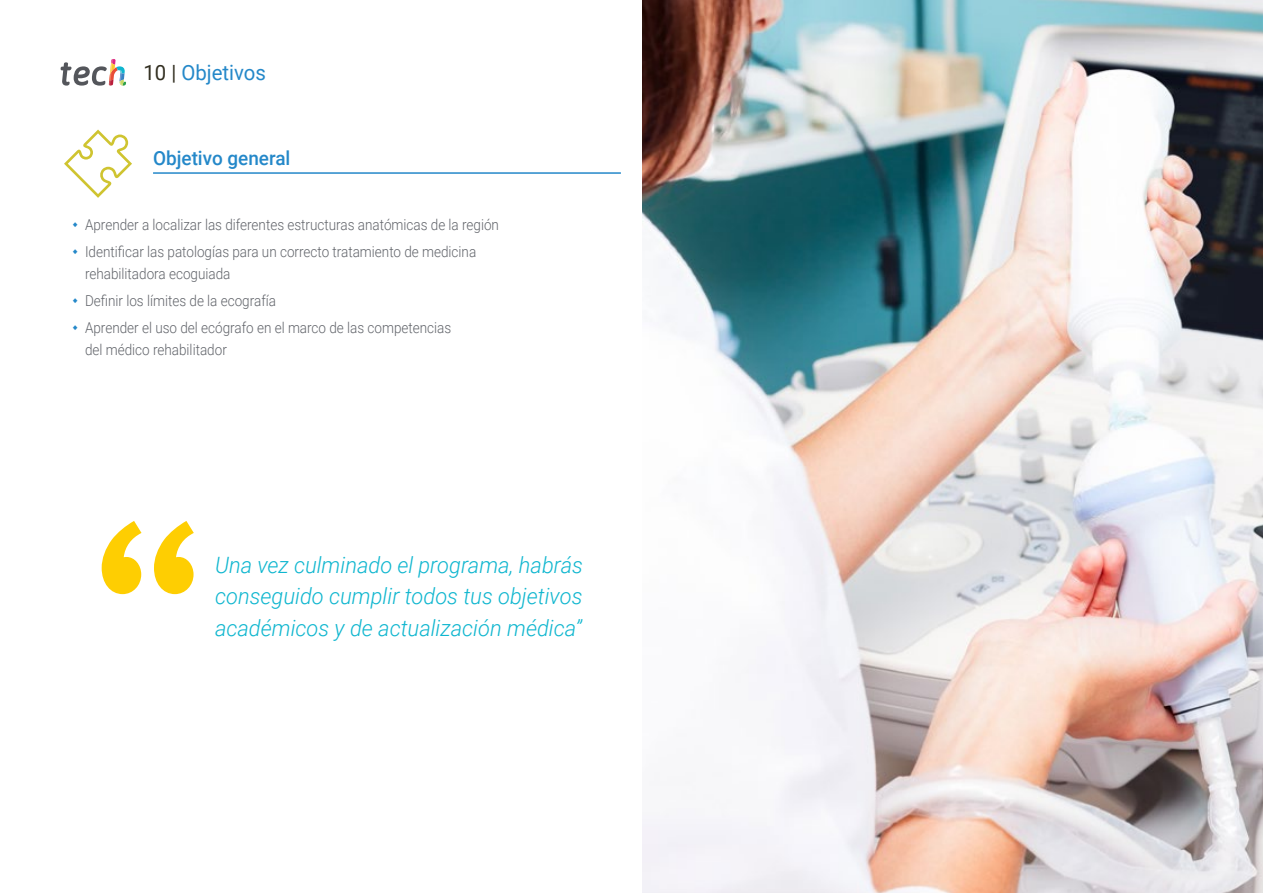
<style>
.page{position:relative;width:1263px;height:893px;background:#fff}
.page>*{position:absolute;margin:0;border:0;box-sizing:border-box;transform-origin:0 0}
.t1{font:italic 300 22.5px/31.5px "Roboto";color:#0fb6cf;text-align:justify}
.t2{font:21px "Roboto";color:#2488c9}
.t3{font:500 19.5px "Roboto";color:#2488c9}
.t4{font:300 15px/26.7px "Roboto";color:#61646a;scale:.9 1}
.s1{color:#312e20}
</style>
<div class="page">
<hr style="left:153px;top:173px;width:468px;height:1px;background:#2488c9">
<svg style="left:64px;top:130px;width:68px;height:68px"></svg>
<img style="left:642px;top:0;width:621px;height:893px">
<svg style="left:61px;top:59px;width:65px;height:27px"></svg>
<svg style="left:102px;top:521px;width:92px;height:73px"></svg>
<h2 class="t2" style="left:144px;top:57px;width:124px"><span class="s1">10 |</span> Objetivos</h2>
<h3 class="t3" style="left:153px;top:144px;width:139px">Objetivo general</h3>
<p class="t4" style="left:85px;top:211px;width:461px">Aprender a localizar las diferentes estructuras anatómicas de la región<br>Identificar las patologías para un correcto tratamiento de medicina</p>
<p class="t4" style="left:85px;top:260px;width:408px">rehabilitadora ecoguiada<br>Definir los límites de la ecografía<br>Aprender el uso del ecógrafo en el marco de las competencias</p>
<p class="t4" style="left:85px;top:336px;width:159px">del médico rehabilitador</p>
<h1 class="t1" style="left:215px;top:548px;width:369px">Una vez culminado el programa, habrás conseguido cumplir todos tus objetivos académicos y de actualización médica”</h1>
</div>
